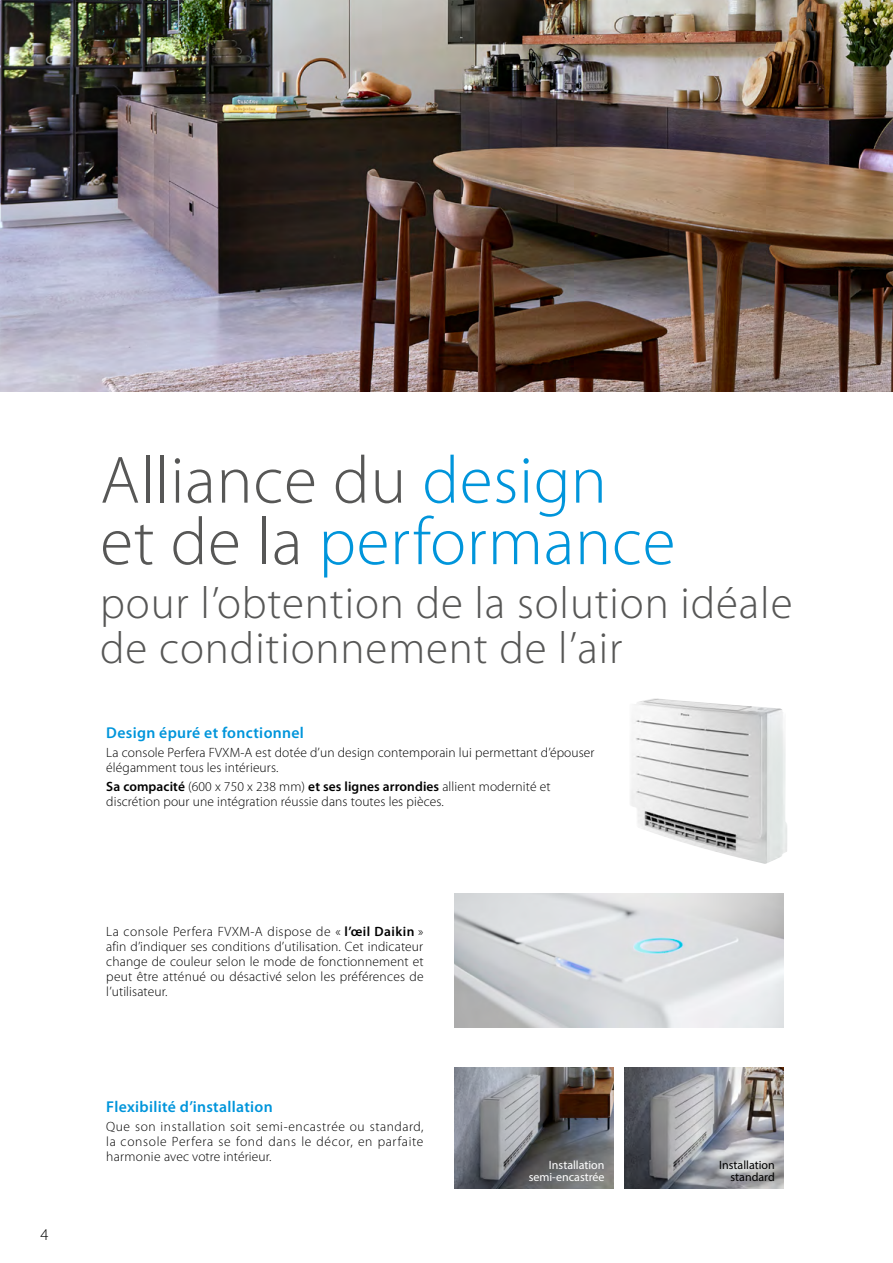
<style>
.page{position:relative;width:893px;height:1263px;background:#fff}
.page>*{position:absolute;margin:0;border:0;box-sizing:border-box;transform-origin:0 0}
.t1{font:300 67.5px/61.5px "Myriad Pro";letter-spacing:.01em;color:#0095db}
.t2{font:300 45px/45px "Myriad Pro";letter-spacing:.02em;color:#575756}
.t3{font:300 16.5px "Myriad Pro";color:#000}
.t4{font:600 15.75px "Myriad Pro";letter-spacing:.02em;color:#0095db}
.t5{font:300 13.5px/15px "Myriad Pro";letter-spacing:.01em;color:#000;text-align:justify}
.t6{font:12px/12px "Myriad Pro";color:#fff;text-align:right}
.t7{font:12px/12px "Myriad Pro";color:#000;text-align:right}
.s1{color:#575756}
.s2{font-weight:600}
</style>
<div class="page">
<img style="left:0;top:0;width:893px;height:391px">
<img style="left:625px;top:1068px;width:159px;height:120px">
<img style="left:454px;top:1068px;width:160px;height:120px">
<img style="left:454px;top:894px;width:330px;height:133px">
<img style="left:630px;top:698px;width:157px;height:166px">
<p class="t3" style="left:40px;top:1225px;width:10px">4</p>
<h1 class="t1" style="left:100px;top:450px;width:577px"><span class="s1">Alliance du</span> design <span class="s1">et de la</span> performance</h1>
<h2 class="t2" style="left:100px;top:581px;width:694px">pour l’obtention de la solution idéale de conditionnement de l’air</h2>
<p class="t4" style="left:106px;top:722px;width:199px">Design épuré et fonctionnel</p>
<p class="t5" style="left:106px;top:745px;width:490px">La console Perfera FVXM-A est dotée d’un design contemporain lui permettant d’épouser élégamment tous les intérieurs.</p>
<p class="t5" style="left:106px;top:779px;width:446px"><span class="s2">Sa compacité</span> (600 x 750 x 238 mm) <span class="s2">et ses lignes arrondies</span> allient modernité et discrétion pour une intégration réussie dans toutes les pièces.</p>
<p class="t5" style="left:106px;top:924px;width:319px">La console Perfera FVXM-A dispose de « <span class="s2">l’œil Daikin</span> » afin d’indiquer ses conditions d’utilisation. Cet indicateur change de couleur selon le mode de fonctionnement et peut être atténué ou désactivé selon les préférences de l’utilisateur.</p>
<p class="t4" style="left:106px;top:1096px;width:168px">Flexibilité d’installation</p>
<p class="t5" style="left:106px;top:1119px;width:319px">Que son installation soit semi-encastrée ou standard, la console Perfera se fond dans le décor, en parfaite harmonie avec votre intérieur.</p>
<p class="t6" style="left:529px;top:1158px;width:77px">Installation semi-encastrée</p>
<p class="t7" style="left:719px;top:1158px;width:57px">Installation standard</p>
</div>
